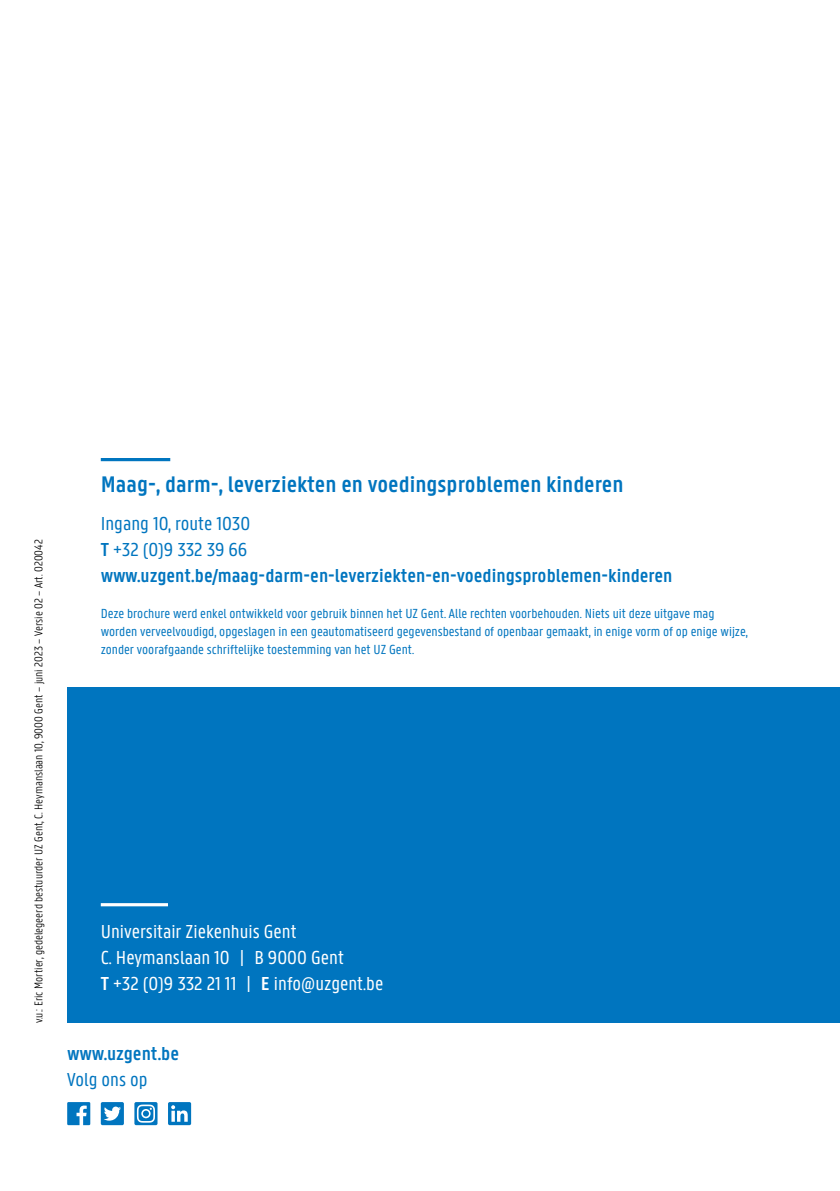
<style>
.page{position:relative;width:840px;height:1191px;background:#fff}
.page>*{position:absolute;margin:0;border:0;box-sizing:border-box;transform-origin:0 0}
.t1{font:600 24px "U Gent Panno Text";color:#0075bf}
.t2{font:600 20px/26px "U Gent Panno Text";color:#0075bf}
.t3{font:20px/26px "U Gent Panno Text";color:#fff}
.t4{font:20px "U Gent Panno Text";color:#0075bf}
.t5{font:14px/18px "U Gent Panno Text";color:#0075bf}
.t6{font:300 12px "U Gent Panno Text";color:#000}
.s1{font-weight:400}
.s2{font-weight:600}
</style>
<div class="page">
<div style="left:67px;top:687px;width:772px;height:336px;background:#0075bf"></div>
<hr style="left:101px;top:903px;width:67px;height:3px;background:#fff">
<svg style="left:67px;top:1102px;width:23px;height:23px"></svg>
<svg style="left:101px;top:1102px;width:23px;height:23px"></svg>
<svg style="left:134px;top:1102px;width:23px;height:23px"></svg>
<svg style="left:168px;top:1102px;width:23px;height:23px"></svg>
<hr style="left:101px;top:458px;width:69px;height:3px;background:#0075bf">
<p class="t6" style="left:32px;top:1023px;width:485px;rotate:-90deg">v.u.: Eric Mortier, gedelegeerd bestuurder UZ Gent, C. Heymanslaan 10, 9000 Gent – juni 2023 – Versie 02 – Art. 020042</p>
<h1 class="t1" style="left:101px;top:470px;width:524px">Maag-, darm-, leverziekten en voedingsproblemen kinderen</h1>
<h2 class="t2" style="left:101px;top:510px;width:573px"><span class="s1">Ingang 10, route 1030<br></span>T <span class="s1">+32 (0)9 332 39 66 </span>www.uzgent.be/maag-darm-en-leverziekten-en-voedingsproblemen-kinderen</h2>
<p class="t5" style="left:101px;top:604px;width:648px">Deze brochure werd enkel ontwikkeld voor gebruik binnen het UZ Gent. Alle rechten voorbehouden. Niets uit deze uitgave mag worden verveelvoudigd, opgeslagen in een geautomatiseerd gegevensbestand of openbaar gemaakt, in enige vorm of op enige wijze, zonder voorafgaande schriftelijke toestemming van het UZ Gent.</p>
<h2 class="t3" style="left:101px;top:918px;width:284px">Universitair Ziekenhuis Gent<br>C. Heymanslaan 10 | B 9000 Gent<br><span class="s2">T</span> +32 (0)9 332 21 11 | <span class="s2">E</span> info@uzgent.be</h2>
<h2 class="t2" style="left:67px;top:1040px;width:113px">www.uzgent.be</h2>
<h2 class="t4" style="left:67px;top:1068px;width:82px">Volg ons op</h2>
</div>
